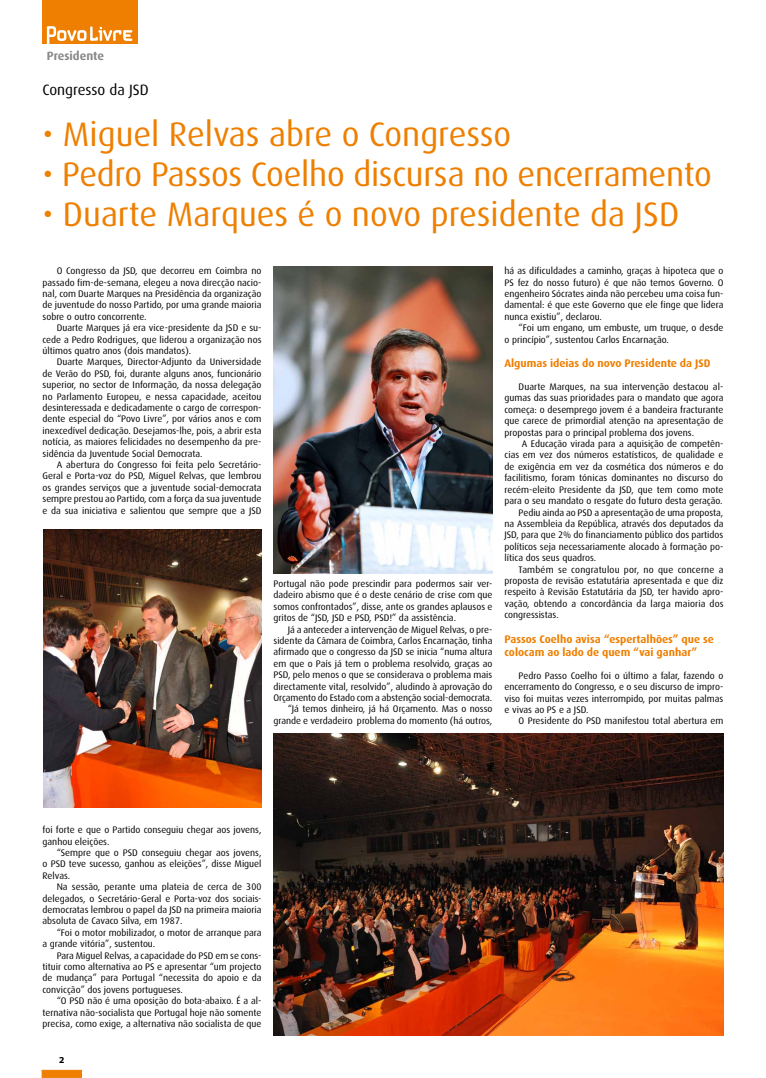
<style>
.page{position:relative;width:766px;height:1078px;background:#fff}
.page>*{position:absolute;margin:0;border:0;box-sizing:border-box;transform-origin:0 0}
.t1{font:34px "Dax";letter-spacing:-.01em;color:#ee7f00}
.t2{font:15px "Dax";color:#000}
.t3{font:700 12px "Dax";color:#87888a}
.t4{font:700 11px/13.2px "Dax";color:#ee7f00}
.t5{font:9.5px/11.4px "Dax";color:#000;text-align:justify}
.t6{font:9.5px "Dax";letter-spacing:.02em;color:#000}
.t7{font:700 8px "Verdana";color:#000}
</style>
<div class="page">
<div style="left:42px;top:1069px;width:40px;height:8px;background:#ee7f00;border:1px solid #ee7f00"></div>
<div style="left:43px;top:0;width:95px;height:44px;background:#ee7f00"></div>
<svg style="left:47px;top:26px;width:85px;height:18px"></svg>
<img style="left:273px;top:266px;width:219px;height:307px">
<img style="left:43px;top:530px;width:218px;height:277px">
<img style="left:273px;top:733px;width:450px;height:302px">
<p class="t3" style="left:47px;top:49px;width:59px">Presidente</p>
<h2 class="t2" style="left:43px;top:81px;width:108px">Congresso da JSD</h2>
<h1 class="t1" style="left:43px;top:115px;width:470px">• Miguel Relvas abre o Congresso</h1>
<h1 class="t1" style="left:43px;top:155px;width:670px">• Pedro Passos Coelho discursa no encerramento</h1>
<h1 class="t1" style="left:43px;top:195px;width:638px">• Duarte Marques é o novo presidente da JSD</h1>
<p class="t5" style="left:43px;top:265px;width:220px;text-indent:14px">O Congresso da JSD, que decorreu em Coimbra no passado fim-de-semana, elegeu a nova direcção nacio&shy;nal, com Duarte Marques na Presidência da organização de juventude do nosso Partido, por uma grande maioria sobre o outro concorrente.</p>
<p class="t5" style="left:43px;top:322px;width:220px;text-indent:14px">Duarte Marques já era vice-presidente da JSD e su&shy;cede a Pedro Rodrigues, que liderou a organização nos últimos quatro anos (dois mandatos).</p>
<p class="t5" style="left:43px;top:356px;width:220px;text-indent:14px">Duarte Marques, Director-Adjunto da Universidade de Verão do PSD, foi, durante alguns anos, funcionário superior, no sector de Informação, da nossa delegação no Parlamento Europeu, e nessa capacidade, aceitou desinteressada e dedicadamente o cargo de correspon&shy;dente especial do “Povo Livre”, por vários anos e com inexcedível dedicação. Desejamos-lhe, pois, a abrir esta notícia, as maiores felicidades no desempenho da pre&shy;sidência da Juventude Social Democrata.</p>
<p class="t5" style="left:43px;top:459px;width:220px;text-indent:14px">A abertura do Congresso foi feita pelo Secretário-Geral e Porta-voz do PSD, Miguel Relvas, que lembrou os grandes serviços que a juventude social-democrata sempre prestou ao Partido, com a força da sua juventude e da sua iniciativa e salientou que sempre que a JSD</p>
<p class="t5" style="left:273px;top:578px;width:220px">Portugal não pode prescindir para podermos sair ver&shy;dadeiro abismo que é o deste cenário de crise com que somos confrontados”, disse, ante os grandes aplausos e gritos de “JSD, JSD e PSD, PSD!” da assistência.</p>
<p class="t5" style="left:273px;top:623px;width:220px;text-align:right">Já a anteceder a intervenção de Miguel Relvas, o pre&shy;sidente da Câmara de Coimbra, Carlos Encarnação, tinha afirmado que o congresso da JSD se inicia “numa altura em que o País já tem o problema resolvido, graças ao PSD, pelo menos o que se considerava o problema mais directamente vital, resolvido”, aludindo à aprovação do Orçamento do Estado com a abstenção social-democrata. “Já temos dinheiro, já há Orçamento. Mas o nosso grande e verdadeiro problema do momento (há outros,</p>
<p class="t5" style="left:504px;top:265px;width:220px">há as dificuldades a caminho, graças à hipoteca que o PS fez do nosso futuro) é que não temos Governo. O engenheiro Sócrates ainda não percebeu uma coisa fun&shy;damental: é que este Governo que ele finge que lidera nunca existiu”, declarou.</p>
<p class="t5" style="left:504px;top:322px;width:220px;text-indent:14px">“Foi um engano, um embuste, um truque, o desde o princípio”, sustentou Carlos Encarnação.</p>
<p class="t4" style="left:504px;top:357px;width:207px">Algumas ideias do novo Presidente da JSD</p>
<p class="t5" style="left:504px;top:381px;width:220px;text-indent:14px">Duarte Marques, na sua intervenção destacou al&shy;gumas das suas prioridades para o mandato que agora começa: o desemprego jovem é a bandeira fracturante que carece de primordial atenção na apresentação de propostas para o principal problema dos jovens.</p>
<p class="t5" style="left:522px;top:438px;width:203px">A Educação virada para a aquisição de competên-</p>
<p class="t5" style="left:504px;top:449px;width:220px">cias em vez dos números estatísticos, de qualidade e</p>
<p class="t5" style="left:504px;top:461px;width:220px">de exigência em vez da cosmética dos números e do</p>
<p class="t5" style="left:504px;top:472px;width:220px">facilitismo, foram tónicas dominantes no discurso do</p>
<p class="t5" style="left:504px;top:483px;width:220px">recém-eleito Presidente da JSD, que tem como mote</p>
<p class="t5" style="left:504px;top:495px;width:219px">para o seu mandato o resgate do futuro desta geração.</p>
<p class="t5" style="left:518px;top:506px;width:206px">Pediu ainda ao PSD a apresentação de uma proposta,</p>
<p class="t5" style="left:504px;top:518px;width:220px">na Assembleia da República, através dos deputados da</p>
<p class="t5" style="left:504px;top:529px;width:220px">JSD, para que 2% do financiamento público dos partidos</p>
<p class="t5" style="left:504px;top:540px;width:220px">políticos seja necessariamente alocado à formação po-</p>
<p class="t5" style="left:504px;top:552px;width:93px">lítica dos seus quadros.</p>
<p class="t6" style="left:518px;top:564px;width:206px">Também se congratulou por, no que concerne a</p>
<p class="t5" style="left:504px;top:575px;width:220px">proposta de revisão estatutária apresentada e que diz</p>
<p class="t5" style="left:504px;top:586px;width:220px">respeito à Revisão Estatutária da JSD, ter havido apro-</p>
<p class="t5" style="left:504px;top:597px;width:220px">vação, obtendo a concordância da larga maioria dos</p>
<p class="t5" style="left:504px;top:609px;width:56px">congressistas.</p>
<p class="t4" style="left:504px;top:632px;width:211px">Passos Coelho avisa “espertalhões” que se colocam ao lado de quem “vai ganhar”</p>
<p class="t5" style="left:504px;top:669px;width:220px;text-indent:14px">Pedro Passo Coelho foi o último a falar, fazendo o encerramento do Congresso, e o seu discurso de impro&shy;viso foi muitas vezes interrompido, por muitas palmas e vivas ao PS e a JSD.</p>
<p class="t5" style="left:518px;top:715px;width:206px">O Presidente do PSD manifestou total abertura em</p>
<p class="t5" style="left:43px;top:824px;width:220px">foi forte e que o Partido conseguiu chegar aos jovens, ganhou eleições.</p>
<p class="t5" style="left:43px;top:846px;width:220px;text-indent:14px">“Sempre que o PSD conseguiu chegar aos jovens, o PSD teve sucesso, ganhou as eleições”, disse Miguel Relvas.</p>
<p class="t5" style="left:43px;top:881px;width:220px;text-indent:14px">Na sessão, perante uma plateia de cerca de 300 delegados, o Secretário-Geral e Porta-voz dos sociais&shy;democratas lembrou o papel da JSD na primeira maioria absoluta de Cavaco Silva, em 1987.</p>
<p class="t5" style="left:43px;top:926px;width:220px;text-indent:14px">“Foi o motor mobilizador, o motor de arranque para a grande vitória”, sustentou.</p>
<p class="t5" style="left:43px;top:949px;width:220px;text-indent:14px">Para Miguel Relvas, a capacidade do PSD em se cons&shy;tituir como alternativa ao PS e apresentar “um projecto de mudança” para Portugal “necessita do apoio e da convicção” dos jovens portugueses.</p>
<p class="t5" style="left:43px;top:995px;width:220px;text-indent:14px">“O PSD não é uma oposição do bota-abaixo. É a al&shy;ternativa não-socialista que Portugal hoje não somente precisa, como exige, a alternativa não socialista de que</p>
<p class="t7" style="left:59px;top:1054px;width:7px">2</p>
</div>
